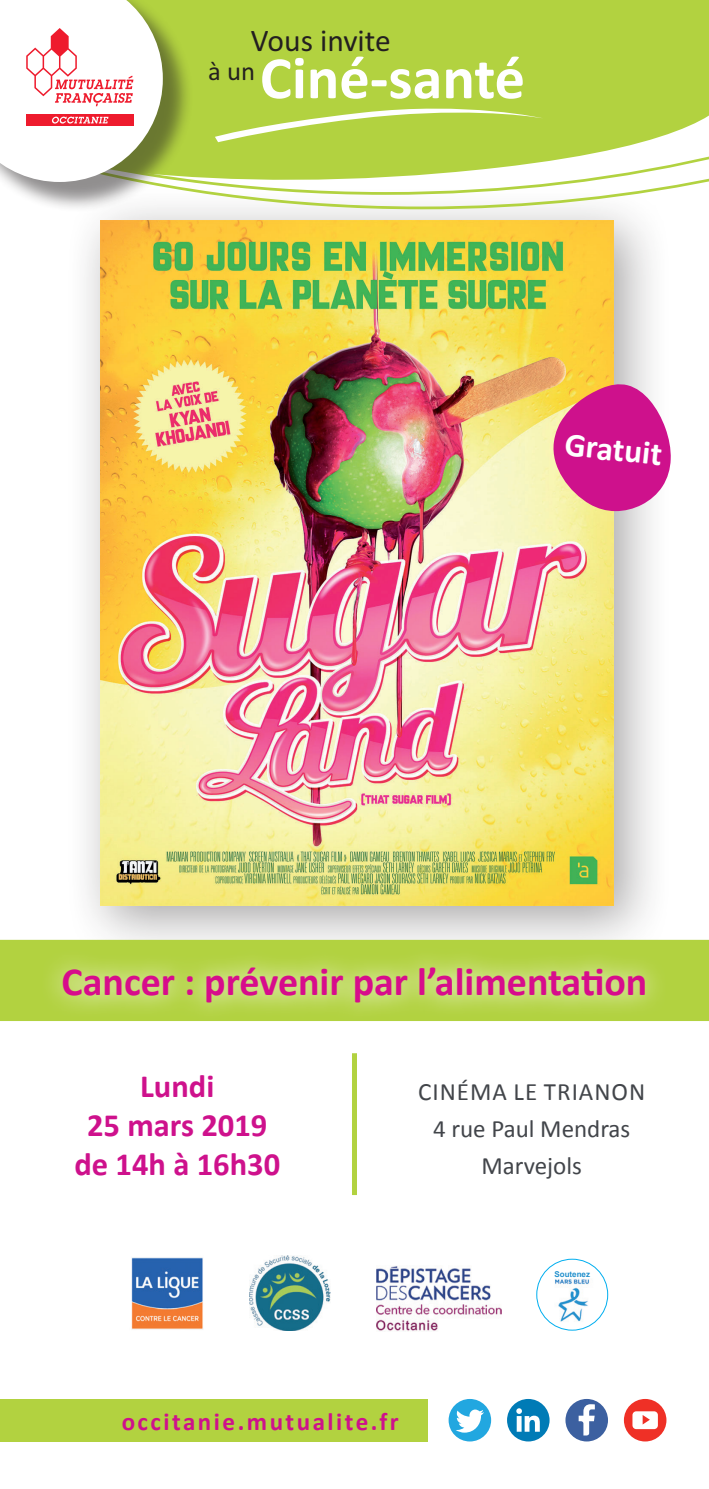
<style>
.page{position:relative;width:709px;height:1489px;background:#fff}
.page>*{position:absolute;margin:0;border:0;box-sizing:border-box;transform-origin:0 0}
.t1{font:700 60.5px "Calibri";color:#fff}
.t2{font:700 40px "Calibri";color:#d70c8c}
.t3{font:700 33.25px "Calibri";color:#fff}
.t4{font:700 32.5px/39px "Calibri";color:#ce118c;text-align:center}
.t5{font:31.5px "Calibri";color:#231f20}
.t6{font:26.75px "Calibri";color:#231f20}
.t7{font:25px/37px "Calibri";letter-spacing:.04em;color:#42454a;text-align:center}
.t8{font:700 25px "Calibri";letter-spacing:.1em;color:#ce118c}
.t9{font:700 8px "Arial";color:#208fcc}
</style>
<div class="page">
<div style="left:64px;top:185px;width:608px;height:779px;background:#231f20;opacity:.4"></div>
<img style="left:100px;top:221px;width:514px;height:684px">
<svg style="left:194px;top:184px;width:501px;height:25px"></svg>
<svg style="left:194px;top:0;width:515px;height:184px;background:#bcd85b"></svg>
<div style="left:201px;top:61px;width:342px;height:90px;background:#b2d240"></div>
<div style="left:0;top:0;width:194px;height:213px;background:#231f20;opacity:.5"></div>
<svg style="left:0;top:0;width:163px;height:182px"></svg>
<div style="left:352px;top:1053px;width:5px;height:141px;background:#b2d240"></div>
<div style="left:0;top:939px;width:709px;height:81px;background:#b2d240"></div>
<svg style="left:41px;top:946px;width:627px;height:75px;background:#bad756"></svg>
<div style="left:565px;top:1398px;width:43px;height:43px;background:#3c60a0;border-radius:50%"></div>
<svg style="left:578px;top:1404px;width:17px;height:31px"></svg>
<div style="left:448px;top:1398px;width:43px;height:43px;background:#22a7e0;border-radius:50%"></div>
<svg style="left:456px;top:1409px;width:28px;height:23px"></svg>
<div style="left:624px;top:1398px;width:42px;height:43px;background:#ef3026;border-radius:50%"></div>
<svg style="left:632px;top:1411px;width:26px;height:17px"></svg>
<div style="left:507px;top:1398px;width:42px;height:43px;background:#007bb6;border-radius:50%"></div>
<svg style="left:516px;top:1408px;width:24px;height:23px"></svg>
<div style="left:0;top:1398px;width:427px;height:43px;background:#b2d240"></div>
<svg style="left:550px;top:383px;width:121px;height:128px;background:#d94b94"></svg>
<img style="left:131px;top:1257px;width:72px;height:73px">
<img style="left:376px;top:1266px;width:125px;height:65px">
<img style="left:540px;top:1278px;width:64px;height:45px">
<div style="left:536px;top:1258px;width:72px;height:72px;border:1px solid #00aeef;border-radius:50%"></div>
<img style="left:250px;top:1255px;width:80px;height:75px">
<p class="t5" style="left:251px;top:21px;width:141px">Vous invite</p>
<p class="t6" style="left:208px;top:54px;width:48px">à un</p>
<h1 class="t1" style="left:260px;top:39px;width:267px">Ciné-santé</h1>
<h3 class="t3" style="left:567px;top:423px;width:99px;rotate:6deg">Gratuit</h3>
<h2 class="t2" style="left:62px;top:956px;width:587px">Cancer : prévenir par l’alimentation</h2>
<h3 class="t4" style="left:74px;top:1066px;width:207px">Lundi<br>25 mars 2019 de 14h à 16h30</h3>
<p class="t7" style="left:418px;top:1073px;width:228px">cinéma le trianon<br>4 rue Paul Mendras<br>Marvejols</p>
<p class="t9" style="left:554px;top:1268px;width:37px">Soutenez</p>
<p class="t8" style="left:122px;top:1405px;width:278px">occitanie.mutualite.fr</p>
</div>
